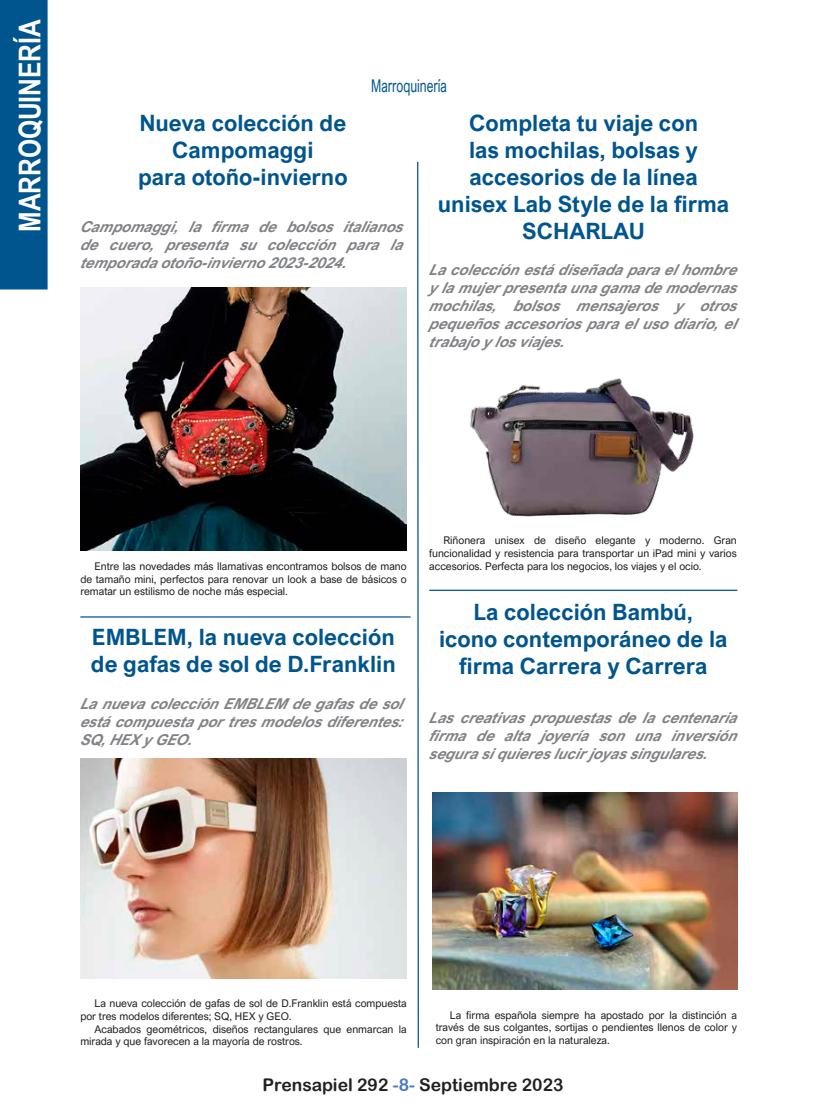
<style>
.page{position:relative;width:826px;height:1117px;background:#fff}
.page>*{position:absolute;margin:0;border:0;box-sizing:border-box;transform-origin:0 0}
.t1{font:700 30px "Arial Narrow";letter-spacing:-.005em;color:#fff}
.t2{font:700 22.5px/27px "Arial Nova";color:#00558e;text-align:center}
.t3{font:17.5px "Arial Rounded MT Bold";color:#231f20}
.t4{font:17.5px "Arial Nova";color:#00558e;scale:.7 1}
.t5{font:italic 700 15px/18px "Arial Nova";color:#808285;text-align:justify}
.t6{font:10.62px/12.8px "Arial Nova";letter-spacing:-.005em;color:#231f20;text-align:justify}
.s1{color:#4978bd}
</style>
<div class="page">
<div style="left:0;top:0;width:48px;height:289px;background:#00558e"></div>
<img style="left:80px;top:287px;width:327px;height:263px">
<hr style="left:80px;top:616px;width:330px;height:1px;background:#00558e">
<img style="left:470px;top:378px;width:224px;height:139px">
<img style="left:432px;top:792px;width:305px;height:197px">
<hr style="left:429px;top:589px;width:308px;height:1px;background:#00558e">
<img style="left:80px;top:758px;width:326px;height:219px">
<svg style="left:417px;top:161px;width:2px;height:887px;background:#5f94b7"></svg>
<h1 class="t1" style="left:7px;top:232px;width:214px;rotate:-90deg">MARROQUINERÍA</h1>
<h3 class="t4" style="left:371px;top:76px;width:110px">Marroquinería</h3>
<h2 class="t2" style="left:138px;top:110px;width:211px">Nueva colección de<br>Campomaggi<br>para otoño-invierno</h2>
<h2 class="t2" style="left:438px;top:110px;width:293px">Completa tu viaje con<br>las mochilas, bolsas y accesorios de la línea unisex Lab Style de la firma<br>SCHARLAU</h2>
<h3 class="t5" style="left:80px;top:218px;width:329px">Camp omagg i, la firma de bolsos italianos de cuero, presenta su colección para la temp oradaotoño-invierno 2023-2024.</h3>
<h3 class="t5" style="left:429px;top:260px;width:314px">Lacolección estádiseñadaparaelhombre y lamujerpresentaunagamademodernas mochilas, bolsos mensajeros y otros pequeñosaccesoriosparaeluso diario, el trabajo y losviajes.</h3>
<p class="t6" style="left:80px;top:559px;width:328px;text-indent:14px">Entre las novedades más llamativas encontramos bolsos de mano de tamaño mini, perfectos para renovar un look a base de básicos o rematar un estilismo de noche más especial.</p>
<h2 class="t2" style="left:91px;top:623px;width:306px;text-align:left">EMBLEM, la nueva colección de gafas de sol de D.Franklin</h2>
<h3 class="t5" style="left:80px;top:694px;width:329px">Lanuevacolección EMBLEM degafasdesol estácomp uestaportresmodelosdiferentes:<br>SQ, HEX y GEO.</h3>
<p class="t6" style="left:429px;top:534px;width:309px;text-indent:14px">Riñonera unisex de diseño elegante y moderno. Gran funcionalidad y resistencia para transportar un iPad mini y varios accesorios. Perfecta para los negocios, los viajes y el ocio.</p>
<h2 class="t2" style="left:439px;top:598px;width:290px">La colección Bambú,<br>icono contemporáneo de la firma Carrera y Carrera</h2>
<h3 class="t5" style="left:429px;top:708px;width:314px">Las creativas prop uestas de la centenaria firma de alta joyería son una inversión segurasiquiereslucirjoyassingulares.</h3>
<p class="t6" style="left:80px;top:996px;width:328px;text-indent:14px">La nueva colección de gafas de sol de D.Franklin está compuesta por tres modelos diferentes; SQ, HEX y GEO.</p>
<p class="t6" style="left:80px;top:1022px;width:328px;text-indent:14px">Acabados geométricos, diseños rectangulares que enmarcan la mirada y que favorecen a la mayoría de rostros.</p>
<p class="t6" style="left:436px;top:1008px;width:303px;text-indent:14px">La firma española siempre ha apostado por la distinción a través de sus colgantes, sortijas o pendientes llenos de color y con gran inspiración en la naturaleza.</p>
<h3 class="t3" style="left:262px;top:1073px;width:302px">Prensapiel 292 <span class="s1">-8-</span> Septiembre 2023</h3>
</div>
